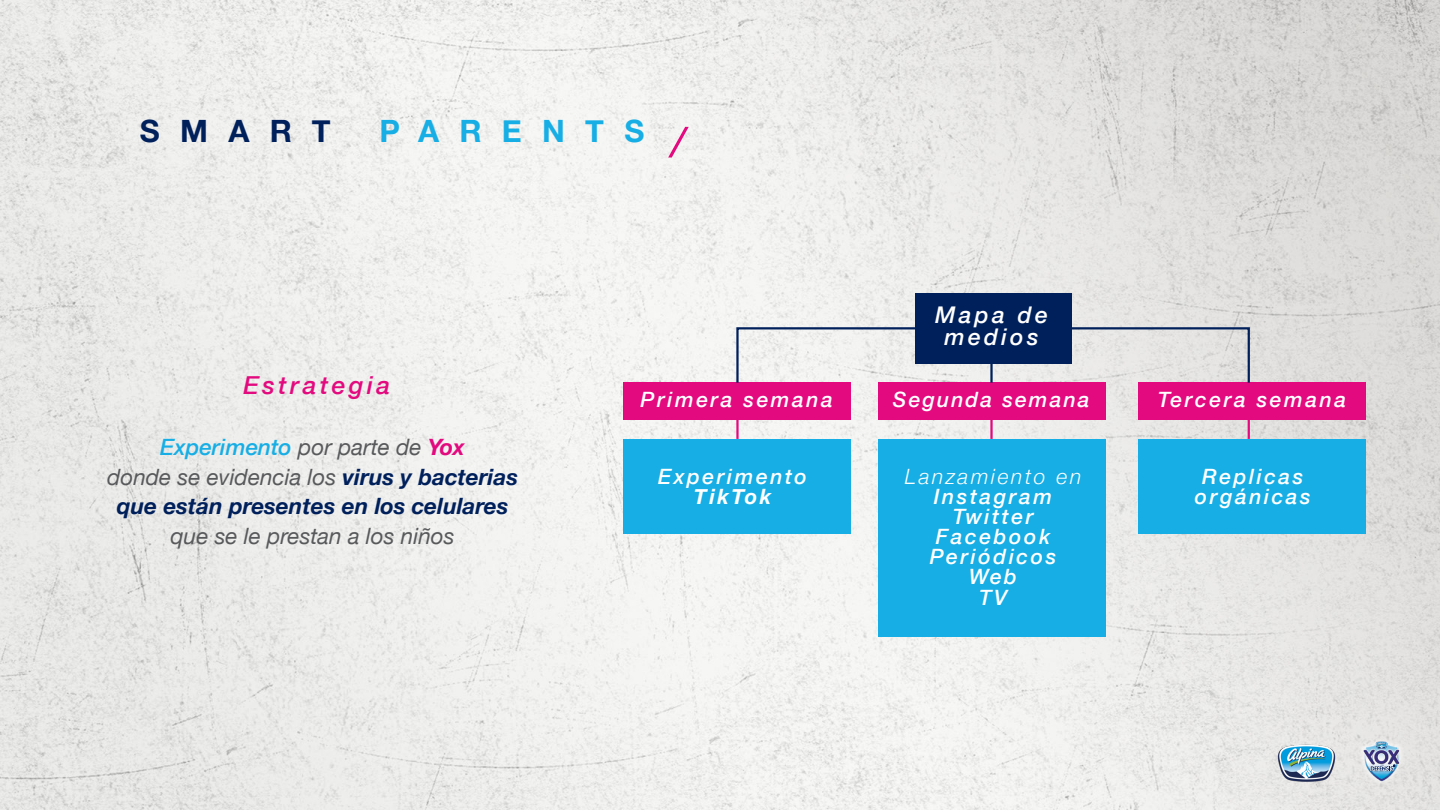
<style>
.page{position:relative;width:1440px;height:810px;background:#fff}
.page>*{position:absolute;margin:0;border:0;box-sizing:border-box;transform-origin:0 0}
.t1{font:700 30.75px "Helvetica Neue";letter-spacing:.66em;color:#16aee5}
.t2{font:700 30.75px "Helvetica Neue";letter-spacing:.66em;color:#00205c}
.t3{font:italic 500 24.75px "Helvetica Neue";letter-spacing:.14em;color:#e3097e}
.t4{font:italic 500 23.02px/22px "Helvetica Neue";letter-spacing:.14em;color:#fff;text-align:center}
.t5{font:italic 700 22.5px/29.6px "Helvetica Neue";color:#00205c;text-align:center}
.t6{font:italic 22.5px "Helvetica Neue";color:#58595b}
.t7{font:italic 500 21.15px/20.2px "Helvetica Neue";letter-spacing:.12em;color:#fff;text-align:center}
.t8{font:italic 300 21.15px "Helvetica Neue";letter-spacing:.12em;color:#fff}
.t9{font:italic 500 21.15px "Helvetica Neue";letter-spacing:.1em;color:#fff}
.t10{font:italic 700 21.15px "Helvetica Neue";letter-spacing:.12em;color:#fff}
.s1{font-weight:500;color:#16aee5}
.s2{font-weight:400;color:#58595b}
.s3{color:#e3097e}
</style>
<div class="page">
<img style="left:0;top:0;width:1440px;height:810px">
<img style="left:1359px;top:738px;width:46px;height:48px">
<svg style="left:1370px;top:765px;width:25px;height:6px"></svg>
<svg style="left:1376px;top:741px;width:12px;height:8px"></svg>
<img style="left:1270px;top:733px;width:74px;height:57px">
<svg style="left:668px;top:127px;width:21px;height:31px"></svg>
<div style="left:915px;top:293px;width:156px;height:70px;background:#00205c"></div>
<div style="left:624px;top:383px;width:227px;height:37px;background:#e3097e"></div>
<div style="left:624px;top:439px;width:227px;height:94px;background:#16aee5"></div>
<div style="left:878px;top:439px;width:228px;height:197px;background:#16aee5"></div>
<div style="left:1138px;top:439px;width:227px;height:94px;background:#16aee5"></div>
<div style="left:878px;top:383px;width:228px;height:37px;background:#e3097e"></div>
<div style="left:1138px;top:383px;width:227px;height:37px;background:#e3097e"></div>
<svg style="left:735px;top:326px;width:182px;height:59px"></svg>
<svg style="left:1069px;top:326px;width:182px;height:59px;background:#d5ced5"></svg>
<hr style="left:990px;top:363px;width:3px;height:20px;background:#00205c">
<hr style="left:736px;top:420px;width:3px;height:19px;background:#e3097e">
<hr style="left:990px;top:420px;width:3px;height:19px;background:#e3097e">
<svg style="left:1248px;top:420px;width:2px;height:19px"></svg>
<h1 class="t2" style="left:140px;top:107px;width:192px">SMART</h1>
<h1 class="t1" style="left:380px;top:107px;width:266px">PARENTS</h1>
<p class="t3" style="left:244px;top:364px;width:148px">Estrategia</p>
<p class="t5" style="left:107px;top:433px;width:412px"><span class="s1">Experimento</span> <span class="s2">por parte de</span> <span class="s3">Yox<br></span><span class="s2">donde se evidencia los</span> virus y bacterias que están presentes en los celulares</p>
<p class="t6" style="left:170px;top:520px;width:286px">que se le prestan a los niños</p>
<p class="t7" style="left:640px;top:388px;width:194px">Primera semana</p>
<p class="t7" style="left:658px;top:465px;width:150px">Experimento</p>
<p class="t10" style="left:694px;top:480px;width:79px">TikTok</p>
<p class="t4" style="left:935px;top:302px;width:114px">Mapa de medios</p>
<p class="t9" style="left:893px;top:382px;width:198px">Segunda semana</p>
<p class="t7" style="left:1158px;top:388px;width:190px">Tercera semana</p>
<p class="t8" style="left:905px;top:459px;width:178px">Lanzamiento en</p>
<p class="t7" style="left:930px;top:485px;width:128px">Instagram<br>Twitter<br>Facebook<br>Periódicos<br>Web<br>TV</p>
<p class="t7" style="left:1195px;top:465px;width:118px">Replicas orgánicas</p>
</div>
